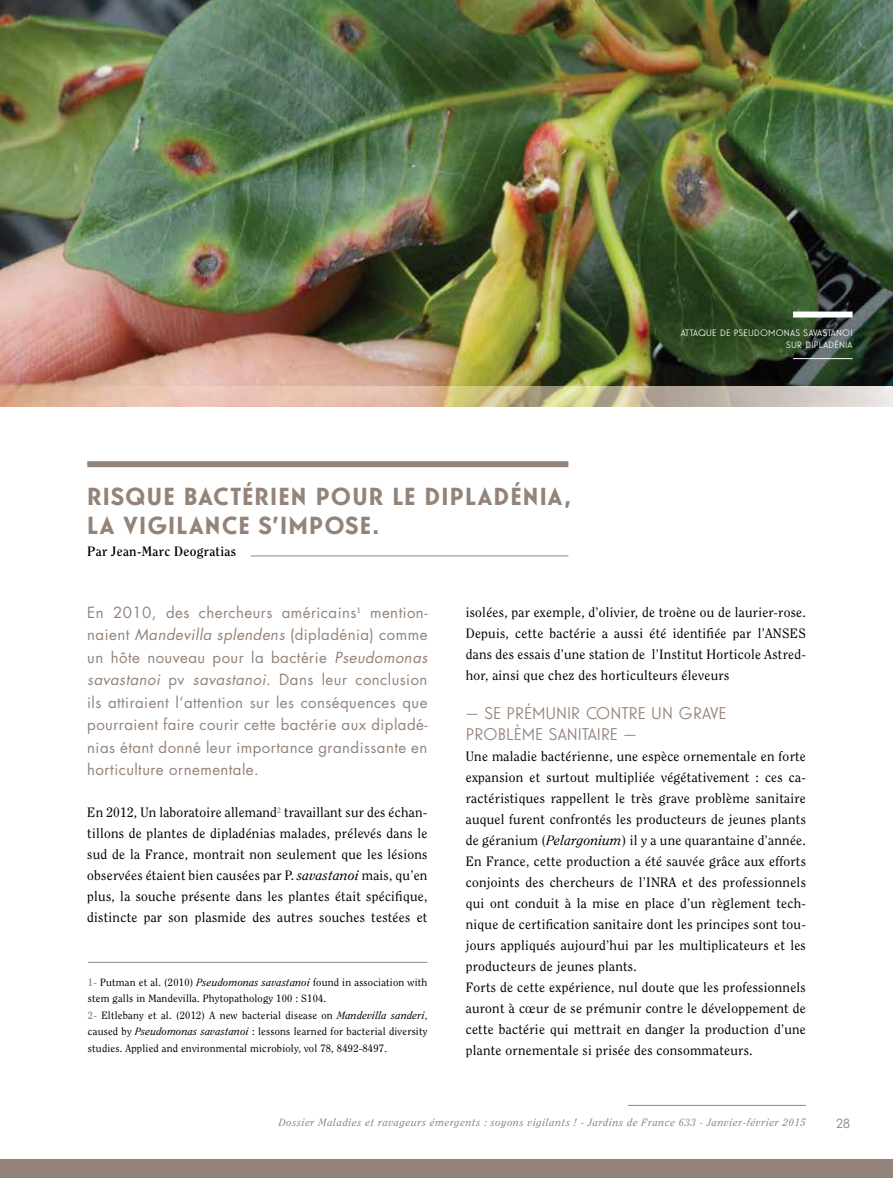
<style>
.page{position:relative;width:893px;height:1178px;background:#fff}
.page>*{position:absolute;margin:0;border:0;box-sizing:border-box;transform-origin:0 0}
.t1{font:700 24px/28.8px "Guildford Pro";letter-spacing:.05em;color:#938379}
.t2{font:16.5px/21px "Guildford Pro";color:#938379}
.t3{font:15px/22.5px "Futura";letter-spacing:.03em;color:#938379;text-align:justify}
.t4{font:13.5px/21px "Clearface";letter-spacing:.02em;color:#000;text-align:justify}
.t5{font:700 13.5px "Clearface";letter-spacing:.02em;color:#000}
.t6{font:13.5px "Guildford Pro";color:#938379}
.t7{font:10.5px/16.5px "Clearface";letter-spacing:.02em;color:#000}
.t8{font:italic 10.5px "Clearface";letter-spacing:.06em;color:#938379}
.t9{font:9px/12px "Guildford Pro";letter-spacing:.02em;color:#fff;text-align:right}
.s1{font-style:italic}
.s2{font-weight:700;color:#938379}
</style>
<div class="page">
<hr style="left:628px;top:1105px;width:178px;height:1px;background:#938379">
<div style="left:0;top:1160px;width:892px;height:18px;background:#938379"></div>
<img style="left:0;top:0;width:892px;height:387px">
<div style="left:793px;top:311px;width:60px;height:6px;background:#fff"></div>
<hr style="left:793px;top:358px;width:60px;height:1px;background:#fff">
<div style="left:87px;top:461px;width:481px;height:6px;background:#938379"></div>
<hr style="left:251px;top:555px;width:317px;height:1px;background:#938379">
<svg style="left:0;top:387px;width:892px;height:19px;background:#d7bfa7"></svg>
<hr style="left:88px;top:962px;width:339px;height:1px;background:#938379">
<h1 class="t1" style="left:87px;top:482px;width:485px">RISQUE BACTÉRIEN POUR LE DIPLADÉNIA,<br>LA VIGILANCE S’IMPOSE.</h1>
<p class="t5" style="left:87px;top:543px;width:150px">Par Jean-Marc Deogratias</p>
<p class="t9" style="left:681px;top:326px;width:173px">ATTAQUE DE PSEUDOMONAS SAVASTANOI<br>SUR DIPLADÉNIA</p>
<p class="t3" style="left:87px;top:601px;width:342px">En 2010, des chercheurs américains<sup>1</sup> mention&shy;naient <span class="s1">Mandevilla splendens</span> (dipladénia) comme un hôte nouveau pour la bactérie <span class="s1">Pseudomonas savastanoi</span> pv <span class="s1">savastanoi</span>. Dans leur conclusion ils attiraient l’attention sur les conséquences que pourraient faire courir cette bactérie aux dipladé&shy;nias étant donné leur importance grandissante en horticulture ornementale.</p>
<p class="t4" style="left:87px;top:802px;width:342px">En 2012, Un laboratoire allemand<sup>2</sup> travaillant sur des échan&shy;tillons de plantes de dipladénias malades, prélevés dans le sud de la France, montrait non seulement que les lésions observées étaient bien causées par P. <span class="s1">savastanoi</span> mais, qu’en plus, la souche présente dans les plantes était spécifique, distincte par son plasmide des autres souches testées et</p>
<p class="t7" style="left:88px;top:974px;width:341px"><span class="s2">1-</span> Putman et al. (2010) <span class="s1">Pseudomonas savastanoi</span> found in association with stem galls in Mandevilla. Phytopathology 100 : S104.<br><span class="s2">2-</span> Eltlebany et al. (2012) A new bacterial disease on <span class="s1">Mandevilla sanderi</span>, caused by <span class="s1">Pseudomonas savastanoi</span> : lessons learned for bacterial diversity studies. Applied and environmental microbioly, vol 78, 8492-8497.</p>
<p class="t4" style="left:466px;top:601px;width:342px">isolées, par exemple, d’olivier, de troène ou de laurier-rose.<br>Depuis, cette bactérie a aussi été identifiée par l’ANSES dans des essais d’une station de l’Institut Horticole Astred&shy;hor, ainsi que chez des horticulteurs éleveurs</p>
<p class="t2" style="left:466px;top:702px;width:262px">— SE PRÉMUNIR CONTRE UN GRAVE<br>PROBLÈME SANITAIRE —</p>
<p class="t4" style="left:466px;top:745px;width:342px;text-align:left">Une maladie bactérienne, une espèce ornementale en forte expansion et surtout multipliée végétativement : ces ca&shy;ractéristiques rappellent le très grave problème sanitaire auquel furent confrontés les producteurs de jeunes plants de géranium (<span class="s1">Pelargonium</span>) il y a une quarantaine d’année.<br>En France, cette production a été sauvée grâce aux efforts conjoints des chercheurs de l’INRA et des professionnels qui ont conduit à la mise en place d’un règlement tech&shy;nique de certification sanitaire dont les principes sont tou&shy;jours appliqués aujourd’hui par les multiplicateurs et les producteurs de jeunes plants.<br>Forts de cette expérience, nul doute que les professionnels auront à cœur de se prémunir contre le développement de cette bactérie qui mettrait en danger la production d’une plante ornementale si prisée des consommateurs.</p>
<p class="t8" style="left:279px;top:1116px;width:528px">Dossier Maladies et ravageurs émergents : soyons vigilants ! - Jardins de France 633 - Janvier-février 2015</p>
<p class="t6" style="left:836px;top:1114px;width:15px">28</p>
</div>
